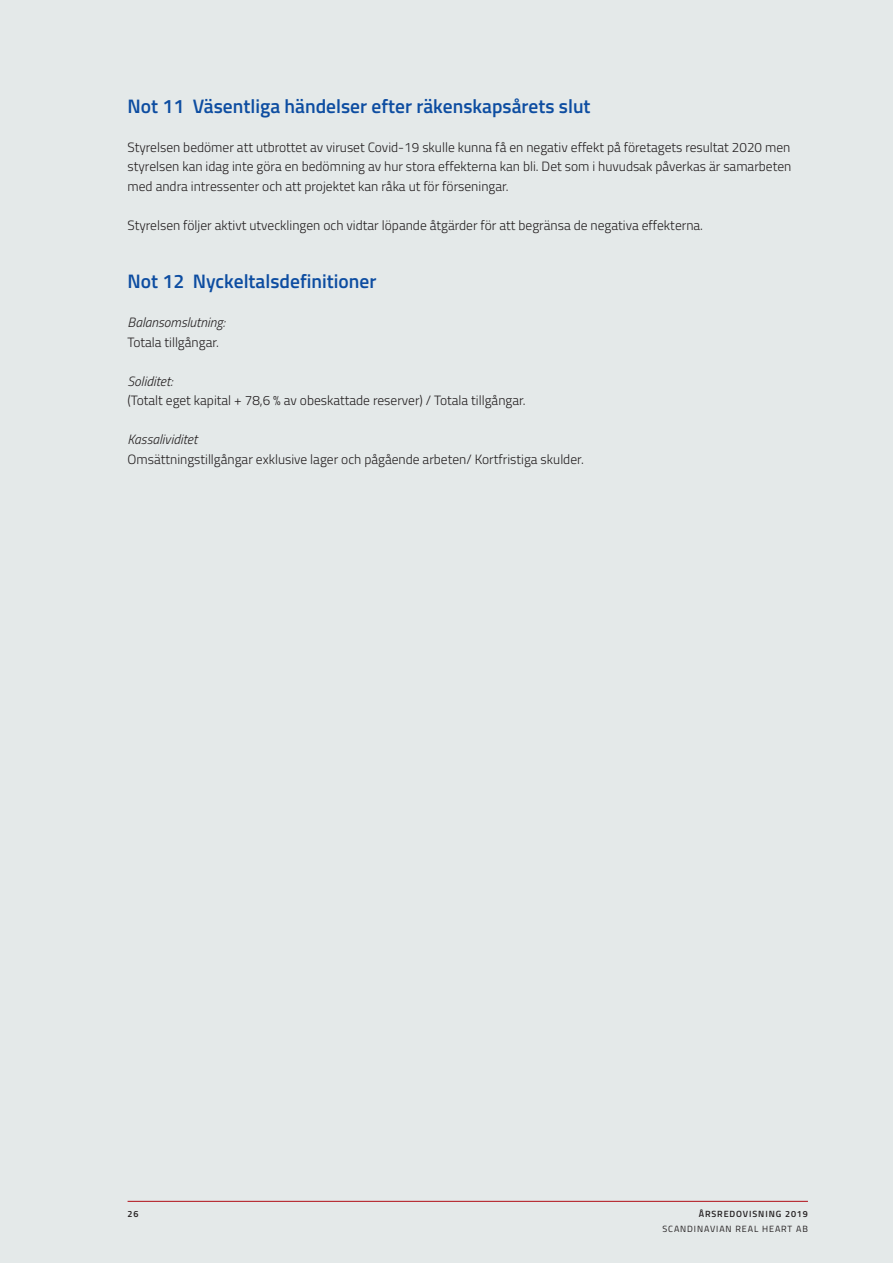
<style>
.page{position:relative;width:893px;height:1263px;background:#e4e9e9}
.page>*{position:absolute;margin:0;border:0;box-sizing:border-box;transform-origin:0 0}
.t1{font:600 19.5px "Titillium Web";color:#0d4da1}
.t2{font:300 13.5px/19.5px "Titillium Web";color:#231f20;text-align:justify}
.t3{font:italic 300 13.5px "Titillium Web";color:#231f20}
.t4{font:9px "Titillium Web";letter-spacing:.1em;color:#231f20}
.t5{font:600 9px "Titillium Web";letter-spacing:.1em;color:#231f20}
</style>
<div class="page">
<hr style="left:128px;top:1201px;width:680px;height:1px;background:#b00d15">
<p class="t1" style="left:128px;top:91px;width:464px">Not 11 Väsentliga händelser efter räkenskapsårets slut</p>
<p class="t2" style="left:128px;top:136px;width:665px">Styrelsen bedömer att utbrottet av viruset Covid-19 skulle kunna få en negativ effekt på företagets resultat 2020 men styrelsen kan idag inte göra en bedömning av hur stora effekterna kan bli. Det som i huvudsak påverkas är samarbeten med andra intressenter och att projektet kan råka ut för förseningar.</p>
<p class="t2" style="left:128px;top:214px;width:577px">Styrelsen följer aktivt utvecklingen och vidtar löpande åtgärder för att begränsa de negativa effekterna.</p>
<p class="t1" style="left:128px;top:267px;width:250px">Not 12 Nyckeltalsdefinitioner</p>
<p class="t3" style="left:128px;top:313px;width:99px">Balansomslutning:</p>
<p class="t2" style="left:128px;top:331px;width:93px">Totala tillgångar.</p>
<p class="t3" style="left:128px;top:371px;width:47px">Soliditet:</p>
<p class="t2" style="left:128px;top:390px;width:400px">(Totalt eget kapital + 78,6 % av obeskattade reserver) / Totala tillgångar.</p>
<p class="t3" style="left:128px;top:430px;width:71px">Kassalividitet</p>
<p class="t2" style="left:128px;top:448px;width:458px">Omsättningstillgångar exklusive lager och pågående arbeten/ Kortfristiga skulder.</p>
<p class="t5" style="left:128px;top:1207px;width:12px">26</p>
<p class="t5" style="left:699px;top:1207px;width:111px">ÅRSREDOVISNING 2019</p>
<p class="t4" style="left:662px;top:1222px;width:147px">SCANDINAVIAN REAL HEART AB</p>
</div>
